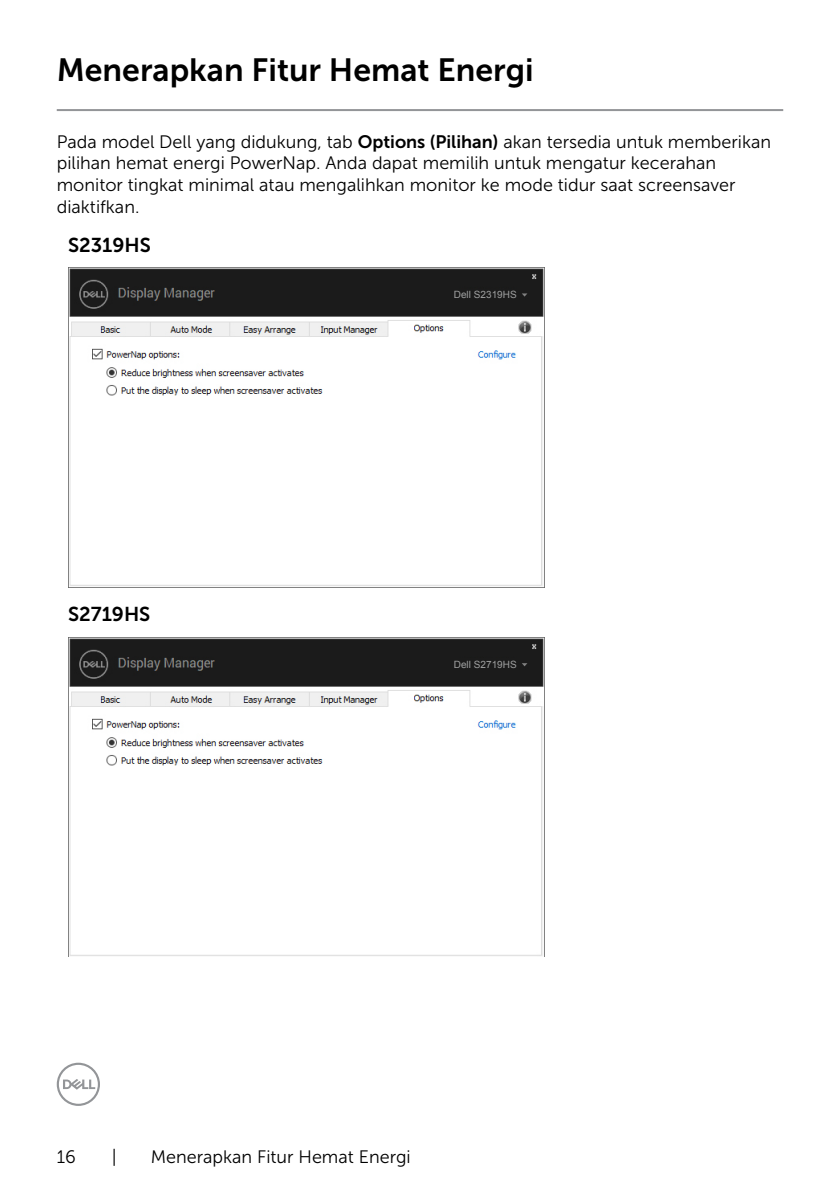
<style>
.page{position:relative;width:840px;height:1191px;background:#fff}
.page>*{position:absolute;margin:0;border:0;box-sizing:border-box;transform-origin:0 0}
.t1{font:32px "Museo Sans For Dell 700";color:#000}
.t2{font:20px "Museo Sans For Dell 700";color:#000}
.t3{font:18px/21.6px "Museo Sans For Dell 300";color:#000}
.t4{font:10px "Arial";color:#9fa0a0}
.s1{font-family:"Museo Sans For Dell 700"}
</style>
<div class="page">
<svg style="left:57px;top:1062px;width:43px;height:44px"></svg>
<hr style="left:57px;top:109px;width:725px;height:2px;background:#939598">
<img style="left:68px;top:267px;width:476px;height:320px">
<div style="left:451px;top:289px;width:67px;height:11px;background:#1b1b1b"></div>
<div style="left:520px;top:292px;width:8px;height:5px;background:#1b1b1b"></div>
<svg style="left:522px;top:293px;width:5px;height:4px"></svg>
<img style="left:68px;top:637px;width:476px;height:319px">
<div style="left:451px;top:658px;width:67px;height:12px;background:#1b1b1b"></div>
<div style="left:520px;top:661px;width:8px;height:6px;background:#1b1b1b"></div>
<svg style="left:522px;top:663px;width:5px;height:3px"></svg>
<h1 class="t1" style="left:57px;top:52px;width:478px">Menerapkan Fitur Hemat Energi</h1>
<p class="t3" style="left:57px;top:131px;width:715px">Pada model Dell yang didukung, tab <span class="s1">Options (Pilihan)</span> akan tersedia untuk memberikan pilihan hemat energi PowerNap. Anda dapat memilih untuk mengatur kecerahan monitor tingkat minimal atau mengalihkan monitor ke mode tidur saat screensaver diaktifkan.</p>
<p class="t2" style="left:68px;top:234px;width:84px">S2319HS</p>
<p class="t4" style="left:453px;top:288px;width:64px">Dell S2319HS</p>
<p class="t2" style="left:68px;top:603px;width:84px">S2719HS</p>
<p class="t4" style="left:453px;top:658px;width:64px">Dell S2719HS</p>
<p class="t3" style="left:57px;top:1145px;width:21px">16</p>
<p class="t3" style="left:112px;top:1145px;width:6px">|</p>
<p class="t3" style="left:151px;top:1145px;width:261px">Menerapkan Fitur Hemat Energi</p>
</div>
